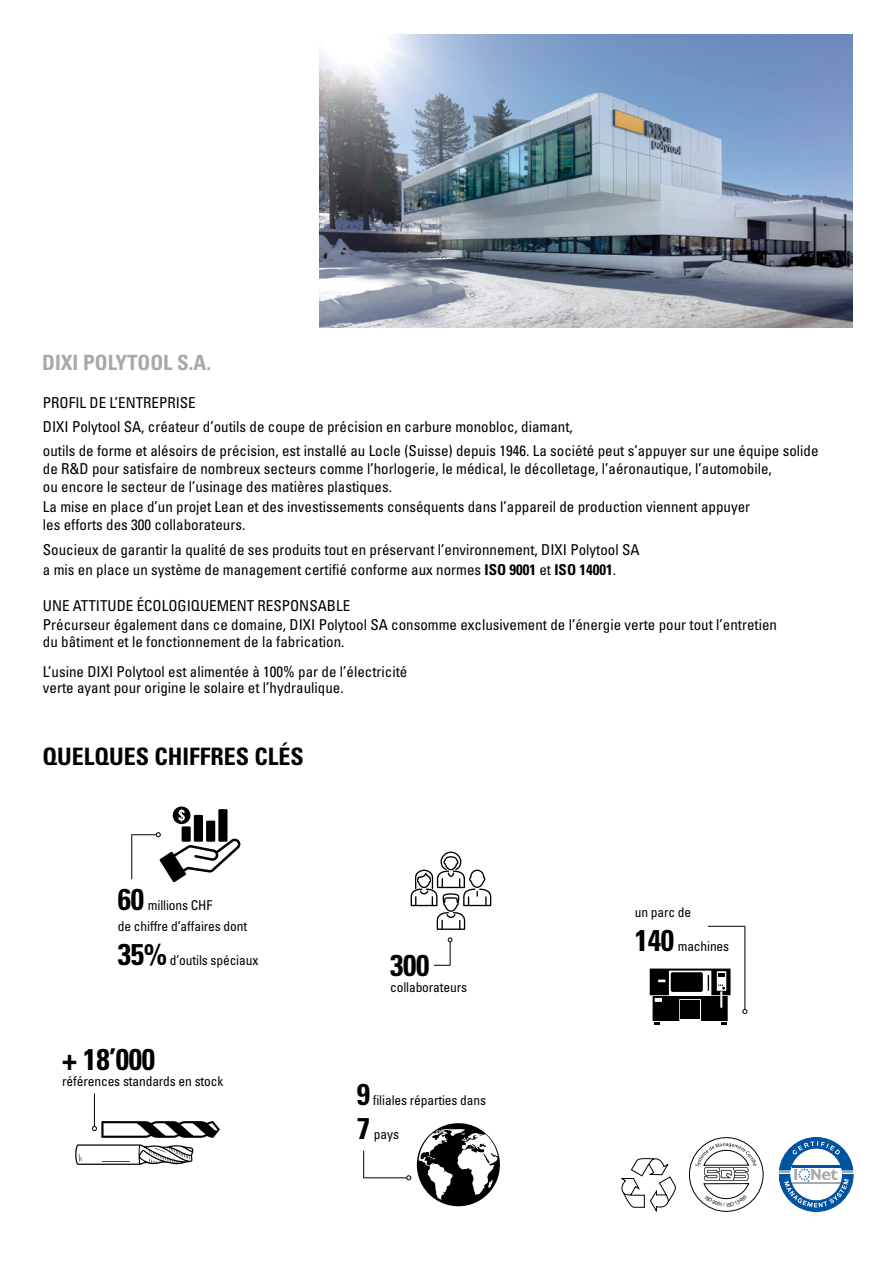
<style>
.page{position:relative;width:893px;height:1263px;background:#fff}
.page>*{position:absolute;margin:0;border:0;box-sizing:border-box;transform-origin:0 0}
.t1{font:700 condensed 30px "Univers";letter-spacing:-.01em;color:#000}
.t2{font:700 condensed 24px "Univers";color:#000}
.t3{font:700 condensed 21px "Univers";color:#a7a9ac}
.t4{font:condensed 15px/24px "Univers";color:#000}
.t5{font:condensed 13.5px/21.6px "Univers";letter-spacing:-.01em;color:#000;text-align:center}
.s1{font-weight:700}
</style>
<div class="page">
<svg style="left:621px;top:1158px;width:54px;height:54px"></svg>
<svg style="left:779px;top:1137px;width:74px;height:74px"></svg>
<hr style="left:745px;top:926px;width:1px;height:83px;background:#000">
<hr style="left:708px;top:926px;width:37px;height:1px;background:#000">
<svg style="left:743px;top:1009px;width:4px;height:5px"></svg>
<svg style="left:650px;top:968px;width:80px;height:56px"></svg>
<hr style="left:363px;top:1177px;width:44px;height:1px;background:#000">
<svg style="left:363px;top:1151px;width:1px;height:27px"></svg>
<svg style="left:406px;top:1175px;width:5px;height:5px"></svg>
<svg style="left:417px;top:1123px;width:83px;height:83px"></svg>
<hr style="left:131px;top:834px;width:1px;height:45px;background:#000">
<div style="left:206px;top:821px;width:9px;height:21px;background:#000"></div>
<div style="left:218px;top:809px;width:9px;height:33px;background:#000"></div>
<div style="left:194px;top:815px;width:9px;height:27px;background:#000"></div>
<div style="left:182px;top:826px;width:9px;height:16px;background:#000"></div>
<svg style="left:172px;top:806px;width:19px;height:19px"></svg>
<svg style="left:132px;top:832px;width:108px;height:50px"></svg>
<hr style="left:94px;top:1093px;width:1px;height:33px;background:#000">
<svg style="left:92px;top:1121px;width:128px;height:17px"></svg>
<svg style="left:75px;top:1144px;width:119px;height:21px"></svg>
<svg style="left:434px;top:938px;width:18px;height:28px"></svg>
<svg style="left:410px;top:851px;width:82px;height:79px"></svg>
<img style="left:319px;top:34px;width:533px;height:294px">
<svg style="left:689px;top:1137px;width:74px;height:74px"></svg>
<h3 class="t3" style="left:42px;top:349px;width:170px">DIXI POLYTOOL S.A.</h3>
<p class="t4" style="left:43px;top:391px;width:777px">PROFIL DE L’ENTREPRISE<br>DIXI Polytool SA, créateur d’outils de coupe de précision en carbure monobloc, diamant,<br>outils de forme et alésoirs de précision, est installé au Locle (Suisse) depuis 1946. La société peut s’appuyer sur une équipe solide</p>
<p class="t4" style="left:43px;top:460px;width:730px;line-height:18px">de R&amp;D pour satisfaire de nombreux secteurs comme l’horlogerie, le médical, le décolletage, l’aéronautique, l’automobile, ou encore le secteur de l’usinage des matières plastiques.</p>
<p class="t4" style="left:43px;top:497px;width:709px;line-height:18px">La mise en place d’un projet Lean et des investissements conséquents dans l’appareil de production viennent appuyer les efforts des 300 collaborateurs.</p>
<p class="t4" style="left:43px;top:540px;width:598px;line-height:19.5px">Soucieux de garantir la qualité de ses produits tout en préservant l’environnement, DIXI Polytool SA a mis en place un système de management certifié conforme aux normes <span class="s1">ISO 9001</span> et <span class="s1">ISO 14001</span>.</p>
<p class="t4" style="left:43px;top:595px;width:736px;line-height:19.5px">UNE ATTITUDE ÉCOLOGIQUEMENT RESPONSABLE<br>Précurseur également dans ce domaine, DIXI Polytool SA consomme exclusivement de l’énergie verte pour tout l’entretien</p>
<p class="t4" style="left:43px;top:626px;width:366px;line-height:30px">du bâtiment et le fonctionnement de la fabrication.<br>L’usine DIXI Polytool est alimentée à 100% par de l’électricité</p>
<p class="t4" style="left:43px;top:676px;width:302px">verte ayant pour origine le solaire et l’hydraulique.</p>
<h2 class="t2" style="left:43px;top:741px;width:263px">QUELQUES CHIFFRES CLÉS</h2>
<h1 class="t1" style="left:118px;top:881px;width:28px">60</h1>
<p class="t5" style="left:118px;top:894px;width:131px">millions CHF<br>de chiffre d’affaires dont</p>
<h1 class="t1" style="left:118px;top:936px;width:51px">35%</h1>
<p class="t5" style="left:170px;top:949px;width:90px">d’outils spéciaux</p>
<h1 class="t1" style="left:62px;top:1041px;width:94px">+ 18’000</h1>
<p class="t5" style="left:62px;top:1070px;width:163px">références standards en stock</p>
<h1 class="t1" style="left:390px;top:947px;width:41px">300</h1>
<p class="t5" style="left:390px;top:977px;width:78px">collaborateurs</p>
<h1 class="t1" style="left:357px;top:1076px;width:15px">9</h1>
<p class="t5" style="left:373px;top:1089px;width:115px">filiales réparties dans</p>
<h1 class="t1" style="left:357px;top:1110px;width:15px">7</h1>
<p class="t5" style="left:374px;top:1123px;width:27px">pays</p>
<p class="t5" style="left:635px;top:901px;width:58px">un parc de</p>
<h1 class="t1" style="left:635px;top:921px;width:41px">140</h1>
<p class="t5" style="left:678px;top:935px;width:53px">machines</p>
</div>
